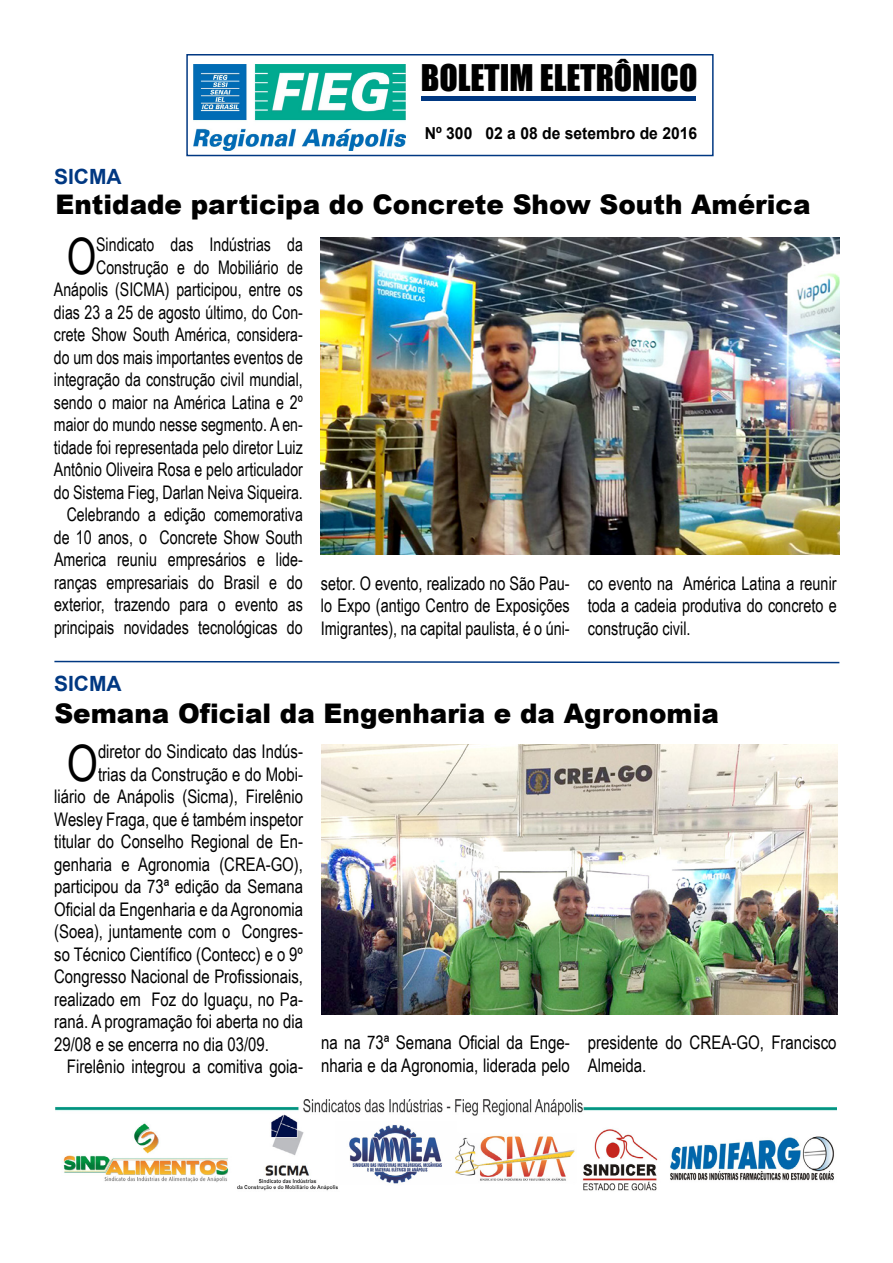
<style>
.page{position:relative;width:893px;height:1263px;background:#fff}
.page>*{position:absolute;margin:0;border:0;box-sizing:border-box;transform-origin:0 0}
.t1{font:50.25px "Arial Narrow";color:#000}
.t2{font:50.25px "Arial Narrow";color:#000;scale:.92 1}
.t3{font:33.75px "Impact";color:#000}
.t4{font:27px "Arial MT Black";color:#000}
.t5{font:700 21px "Arial";color:#003882}
.t6{font:18.75px/22.5px "Arial Narrow";color:#000;text-align:right;scale:.92 1}
.t7{font:18.75px/22.5px "Arial Narrow";color:#000}
.t8{font:18.75px/22.5px "Arial Narrow";color:#000;text-align:justify;scale:.93 1}
.t9{font:18.75px/22.5px "Arial Narrow";color:#000;text-align:justify;scale:.94 1}
.t10{font:700 16.5px "Arial";color:#000;scale:.95 1}
</style>
<div class="page">
<img style="left:55px;top:1099px;width:782px;height:92px">
<img style="left:193px;top:64px;width:213px;height:86px">
<hr style="left:421px;top:97px;width:275px;height:4px;background:#003882">
<div style="left:186px;top:54px;width:528px;height:102px;border:2px solid #003882"></div>
<img style="left:321px;top:238px;width:518px;height:317px">
<img style="left:322px;top:745px;width:515px;height:269px">
<svg style="left:54px;top:660px;width:786px;height:4px"></svg>
<p class="t5" style="left:54px;top:162px;width:69px">SICMA</p>
<h2 class="t3" style="left:421px;top:51px;width:278px">BOLETIM ELETRÔNICO</h2>
<p class="t10" style="left:425px;top:121px;width:288px">Nº 300 02 a 08 de setembro de 2016</p>
<h3 class="t4" style="left:55px;top:187px;width:756px">Entidade participa do Concrete Show South América</h3>
<h1 class="t2" style="left:67px;top:219px;width:34px">O</h1>
<p class="t6" style="left:54px;top:233px;width:272px">Sindicato das Indústrias da Construção e do Mobiliário de Anápolis (SICMA) participou, entre os dias 23 a 25 de agosto último, do Con&shy;crete Show South América, considera&shy;do um dos mais importantes eventos de integração da construção civil mundial, sendo o maior na América Latina e 2º maior do mundo nesse segmento. A en&shy;tidade foi representada pelo diretor Luiz Antônio Oliveira Rosa e pelo articulador do Sistema Fieg, Darlan Neiva Siqueira.<br>Celebrando a edição comemorativa de 10 anos, o Concrete Show South America reuniu empresários e lide&shy;ranças empresariais do Brasil e do exterior, trazendo para o evento as principais novidades tecnológicas do</p>
<p class="t5" style="left:54px;top:669px;width:69px">SICMA</p>
<p class="t8" style="left:321px;top:571px;width:269px">setor. O evento, realizado no São Pau&shy;lo Expo (antigo Centro de Exposições Imigrantes), na capital paulista, é o úni-</p>
<p class="t9" style="left:588px;top:571px;width:266px">co evento na América Latina a reunir toda a cadeia produtiva do concreto e construção civil.</p>
<h3 class="t4" style="left:54px;top:696px;width:666px">Semana Oficial da Engenharia e da Agronomia</h3>
<h1 class="t1" style="left:67px;top:726px;width:33px">O</h1>
<p class="t7" style="left:98px;top:740px;width:206px">diretor do Sindicato das Indús-</p>
<p class="t7" style="left:98px;top:762px;width:207px">trias da Construção e do Mobi-</p>
<p class="t7" style="left:54px;top:785px;width:250px">liário de Anápolis (Sicma), Firelênio</p>
<p class="t7" style="left:54px;top:807px;width:250px">Wesley Fraga, que é também inspetor</p>
<p class="t7" style="left:54px;top:830px;width:250px">titular do Conselho Regional de En-</p>
<p class="t7" style="left:54px;top:852px;width:250px">genharia e Agronomia (CREA-GO),</p>
<p class="t7" style="left:54px;top:875px;width:250px">participou da 73ª edição da Semana</p>
<p class="t7" style="left:54px;top:897px;width:250px">Oficial da Engenharia e da Agronomia</p>
<p class="t7" style="left:54px;top:920px;width:250px">(Soea), juntamente com o Congres-</p>
<p class="t7" style="left:54px;top:942px;width:250px">so Técnico Científico (Contecc) e o 9º</p>
<p class="t7" style="left:54px;top:965px;width:250px">Congresso Nacional de Profissionais,</p>
<p class="t7" style="left:54px;top:987px;width:250px">realizado em Foz do Iguaçu, no Pa-</p>
<p class="t7" style="left:54px;top:1010px;width:250px">raná. A programação foi aberta no dia</p>
<p class="t7" style="left:54px;top:1032px;width:216px">29/08 e se encerra no dia 03/09.</p>
<p class="t7" style="left:67px;top:1055px;width:238px">Firelênio integrou a comitiva goia-</p>
<p class="t7" style="left:321px;top:1030px;width:250px">na na 73ª Semana Oficial da Enge&shy;nharia e da Agronomia, liderada pelo</p>
<p class="t7" style="left:588px;top:1030px;width:250px">presidente do CREA-GO, Francisco<br>Almeida.</p>
</div>
